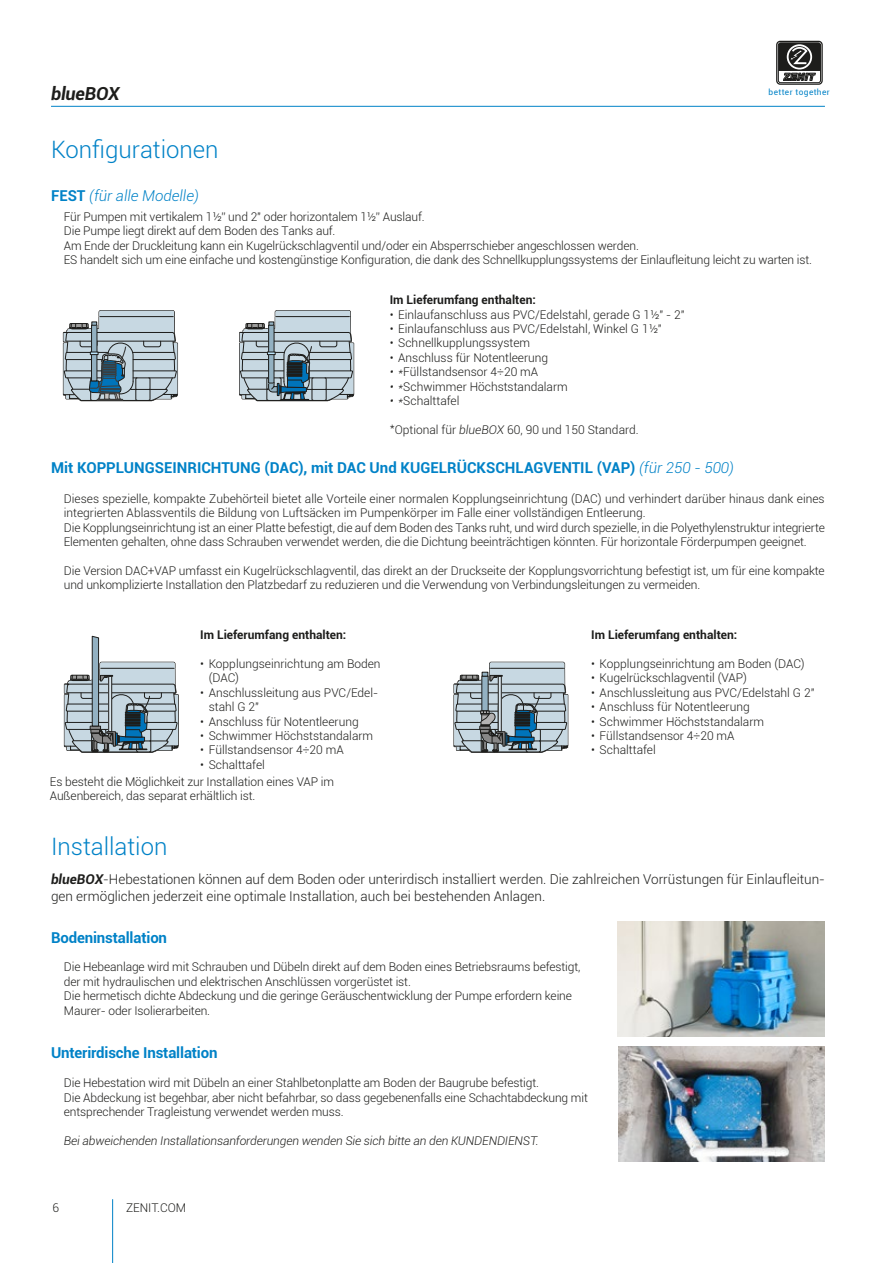
<style>
.page{position:relative;width:893px;height:1263px;background:#fff}
.page>*{position:absolute;margin:0;border:0;box-sizing:border-box;transform-origin:0 0}
.t1{font:300 24px "Roboto";color:#0082c7}
.t2{font:italic 700 18px "Roboto";letter-spacing:-.01em;color:#1d1d1b}
.t3{font:700 15px "Roboto";letter-spacing:-.01em;color:#0082c7}
.t4{font:italic 300 15px "Roboto";color:#0082c7}
.t5{font:300 13.5px/16.2px "Roboto";color:#1d1d1b}
.t6{font:300 12px/14.4px "Roboto";letter-spacing:-.01em;color:#1d1d1b}
.t7{font:italic 300 12px "Roboto";letter-spacing:-.01em;color:#1d1d1b}
.t8{font:700 12px "Roboto";color:#1d1d1b}
.t9{font:8.25px "Roboto";letter-spacing:.05em;color:#0082c7}
.s1{font-weight:700;font-style:normal}
.s2{font-style:italic}
.s3{font-weight:300;font-style:italic}
.s4{font-weight:700;font-style:italic}
</style>
<div class="page">
<hr style="left:112px;top:1199px;width:1px;height:64px;background:#0082c7">
<div style="left:776px;top:41px;width:47px;height:44px;border:1px solid #1d1d1b;border-radius:3px"></div>
<div style="left:778px;top:43px;width:43px;height:40px;border:1px solid #1d1d1b;border-radius:2px"></div>
<svg style="left:778px;top:43px;width:42px;height:38px"></svg>
<hr style="left:51px;top:106px;width:774px;height:1px;background:#0082c7">
<svg style="left:239px;top:310px;width:115px;height:91px;background:#a0afb9"></svg>
<svg style="left:63px;top:310px;width:115px;height:91px;background:#a1b1bb"></svg>
<svg style="left:453px;top:661px;width:115px;height:92px;background:#9cabb3"></svg>
<img style="left:618px;top:921px;width:207px;height:115px">
<img style="left:618px;top:1046px;width:207px;height:115px">
<svg style="left:64px;top:636px;width:115px;height:117px"></svg>
<h2 class="t2" style="left:51px;top:81px;width:70px">blueBOX</h2>
<p class="t1" style="left:51px;top:133px;width:169px">Konfigurationen</p>
<p class="t4" style="left:51px;top:185px;width:149px"><span class="s1">FEST</span> (für alle Modelle)</p>
<p class="t9" style="left:769px;top:86px;width:63px">better together</p>
<p class="t6" style="left:64px;top:209px;width:362px">Für Pumpen mit vertikalem 1½” und 2" oder horizontalem 1½” Auslauf.</p>
<p class="t6" style="left:64px;top:223px;width:273px">Die Pumpe liegt direkt auf dem Boden des Tanks auf.</p>
<p class="t6" style="left:64px;top:238px;width:577px">Am Ende der Druckleitung kann ein Kugelrückschlagventil und/oder ein Absperrschieber angeschlossen werden.</p>
<p class="t6" style="left:64px;top:252px;width:750px">ES handelt sich um eine einfache und kostengünstige Konfiguration, die dank des Schnellkupplungssystems der Einlaufleitung leicht zu warten ist.</p>
<p class="t8" style="left:390px;top:291px;width:148px">Im Lieferumfang enthalten:</p>
<p class="t6" style="left:390px;top:307px;width:296px">• Einlaufanschluss aus PVC/Edelstahl, gerade G 1½" - 2"</p>
<p class="t6" style="left:390px;top:321px;width:274px">• Einlaufanschluss aus PVC/Edelstahl, Winkel G 1½"</p>
<p class="t6" style="left:390px;top:335px;width:142px">• Schnellkupplungssystem</p>
<p class="t6" style="left:390px;top:350px;width:160px">• Anschluss für Notentleerung</p>
<p class="t6" style="left:390px;top:364px;width:150px"><span class="s2">• *</span>Füllstandsensor 4÷20 mA</p>
<p class="t6" style="left:390px;top:379px;width:180px"><span class="s2">• *</span>Schwimmer Höchststandalarm</p>
<p class="t6" style="left:390px;top:393px;width:71px"><span class="s2">• *</span>Schalttafel</p>
<p class="t6" style="left:390px;top:422px;width:251px">*Optional für <span class="s2">blueBOX</span> 60, 90 und 150 Standard.</p>
<p class="t3" style="left:51px;top:457px;width:684px">Mit KOPPLUNGSEINRICHTUNG (DAC), mit DAC Und KUGELRÜCKSCHLAGVENTIL (VAP) <span class="s3">(für 250 - 500)</span></p>
<p class="t6" style="left:64px;top:491px;width:762px">Dieses spezielle, kompakte Zubehörteil bietet alle Vorteile einer normalen Kopplungseinrichtung (DAC) und verhindert darüber hinaus dank eines integrierten Ablassventils die Bildung von Luftsäcken im Pumpenkörper im Falle einer vollständigen Entleerung.</p>
<p class="t6" style="left:64px;top:520px;width:763px">Die Kopplungseinrichtung ist an einer Platte befestigt, die auf dem Boden des Tanks ruht, und wird durch spezielle, in die Polyethylenstruktur integrierte<br>Elementen gehalten, ohne dass Schrauben verwendet werden, die die Dichtung beeinträchtigen könnten. Für horizontale Förderpumpen geeignet.</p>
<p class="t6" style="left:64px;top:563px;width:762px">Die Version DAC+VAP umfasst ein Kugelrückschlagventil, das direkt an der Druckseite der Kopplungsvorrichtung befestigt ist, um für eine kompakte und unkomplizierte Installation den Platzbedarf zu reduzieren und die Verwendung von Verbindungsleitungen zu vermeiden.</p>
<p class="t8" style="left:200px;top:626px;width:148px">Im Lieferumfang enthalten:</p>
<p class="t6" style="left:209px;top:656px;width:173px;text-indent:-9px">• Kopplungseinrichtung am Boden (DAC)</p>
<p class="t6" style="left:209px;top:685px;width:171px;text-indent:-9px">• Anschlussleitung aus PVC/Edel&shy;stahl G 2"</p>
<p class="t6" style="left:200px;top:714px;width:160px">• Anschluss für Notentleerung</p>
<p class="t6" style="left:200px;top:728px;width:174px">• Schwimmer Höchststandalarm</p>
<p class="t6" style="left:200px;top:742px;width:145px">• Füllstandsensor 4÷20 mA</p>
<p class="t6" style="left:200px;top:757px;width:66px">• Schalttafel</p>
<p class="t6" style="left:50px;top:774px;width:286px">Es besteht die Möglichkeit zur Installation eines VAP im<br>Außenbereich, das separat erhältlich ist.</p>
<p class="t1" style="left:51px;top:830px;width:118px">Installation</p>
<p class="t8" style="left:591px;top:626px;width:148px">Im Lieferumfang enthalten:</p>
<p class="t6" style="left:591px;top:656px;width:215px">• Kopplungseinrichtung am Boden (DAC)</p>
<p class="t6" style="left:591px;top:670px;width:157px">• Kugelrückschlagventil (VAP)</p>
<p class="t6" style="left:591px;top:685px;width:225px">• Anschlussleitung aus PVC/Edelstahl G 2"</p>
<p class="t6" style="left:591px;top:699px;width:160px">• Anschluss für Notentleerung</p>
<p class="t6" style="left:591px;top:714px;width:174px">• Schwimmer Höchststandalarm</p>
<p class="t6" style="left:591px;top:728px;width:145px">• Füllstandsensor 4÷20 mA</p>
<p class="t6" style="left:591px;top:742px;width:66px">• Schalttafel</p>
<p class="t5" style="left:51px;top:871px;width:775px"><span class="s4">blueBOX</span>-Hebestationen können auf dem Boden oder unterirdisch installiert werden. Die zahlreichen Vorrüstungen für Einlaufleitun&shy;gen ermöglichen jederzeit eine optimale Installation, auch bei bestehenden Anlagen.</p>
<p class="t3" style="left:51px;top:927px;width:118px">Bodeninstallation</p>
<p class="t6" style="left:64px;top:959px;width:518px">Die Hebeanlage wird mit Schrauben und Dübeln direkt auf dem Boden eines Betriebsraums befestigt, der mit hydraulischen und elektrischen Anschlüssen vorgerüstet ist.</p>
<p class="t6" style="left:64px;top:988px;width:510px">Die hermetisch dichte Abdeckung und die geringe Geräuschentwicklung der Pumpe erfordern keine<br>Maurer- oder Isolierarbeiten.</p>
<p class="t3" style="left:51px;top:1042px;width:168px">Unterirdische Installation</p>
<p class="t6" style="left:64px;top:1075px;width:477px">Die Hebestation wird mit Dübeln an einer Stahlbetonplatte am Boden der Baugrube befestigt.</p>
<p class="t6" style="left:64px;top:1090px;width:526px">Die Abdeckung ist begehbar, aber nicht befahrbar, so dass gegebenenfalls eine Schachtabdeckung mit entsprechender Tragleistung verwendet werden muss.</p>
<p class="t7" style="left:64px;top:1132px;width:476px">Bei abweichenden Installationsanforderungen wenden Sie sich bitte an den KUNDENDIENST.</p>
<p class="t6" style="left:52px;top:1200px;width:8px">6</p>
<p class="t6" style="left:126px;top:1200px;width:62px">ZENIT.COM</p>
</div>
